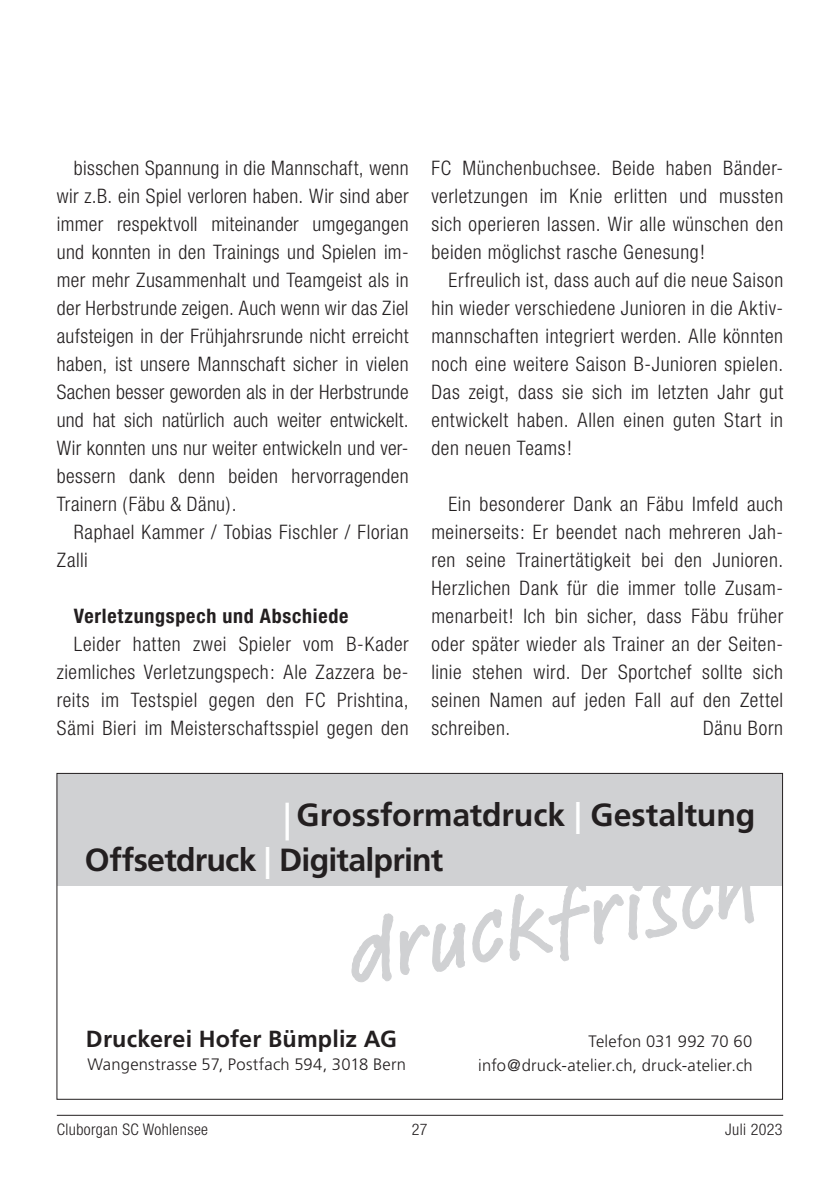
<style>
.page{position:relative;width:840px;height:1191px;background:#fff}
.page>*{position:absolute;margin:0;border:0;box-sizing:border-box;transform-origin:0 0}
.t1{font:700 32px "Frutiger";letter-spacing:-.01em;color:#231f20}
.t2{font:700 23.2px "Frutiger";letter-spacing:.01em;color:#231f20}
.t3{font:300 condensed 20px/28px "Helvetica Neue";letter-spacing:.03em;color:#231f20;text-align:justify}
.t4{font:700 condensed 20px "Helvetica Neue";letter-spacing:.035em;color:#231f20}
.t5{font:300 16.6px/23.6px "Frutiger";letter-spacing:.015em;color:#231f20;text-align:right}
.t6{font:300 condensed 16px "Helvetica Neue";letter-spacing:.025em;color:#231f20}
.s1{font-size:37.8px;color:#fff}
.s2{color:#fff}
</style>
<div class="page">
<hr style="left:57px;top:1114px;width:725px;height:1px;background:#231f20">
<div style="left:57px;top:773px;width:724px;height:113px;background:#d0d1d3"></div>
<svg style="left:351px;top:886px;width:402px;height:96px"></svg>
<p class="t3" style="left:57px;top:153px;width:353px;text-indent:17px">bisschen Spannung in die Mannschaft, wenn wir z.B. ein Spiel verloren haben. Wir sind aber immer respektvoll miteinander umgegangen und konnten in den Trainings und Spielen im&shy;mer mehr Zusammenhalt und Teamgeist als in der Herbstrunde zeigen. Auch wenn wir das Ziel aufsteigen in der Frühjahrsrunde nicht erreicht haben, ist unsere Mannschaft sicher in vielen Sachen besser geworden als in der Herbstrunde und hat sich natürlich auch weiter entwickelt.<br>Wir konnten uns nur weiter entwickeln und ver&shy;bessern dank denn beiden hervorragenden Trainern (Fäbu &amp; Dänu).</p>
<p class="t3" style="left:57px;top:517px;width:353px;text-indent:17px">Raphael Kammer / Tobias Fischler / Florian<br>Zalli</p>
<p class="t4" style="left:74px;top:603px;width:276px">Verletzungspech und Abschiede</p>
<p class="t3" style="left:57px;top:629px;width:353px;text-indent:17px">Leider hatten zwei Spieler vom B-Kader ziemliches Verletzungspech: Ale Zazzera be&shy;reits im Testspiel gegen den FC Prishtina, Sämi Bieri im Meisterschaftsspiel gegen den</p>
<p class="t3" style="left:431px;top:153px;width:353px">FC Münchenbuchsee. Beide haben Bänder&shy;verletzungen im Knie erlitten und mussten sich operieren lassen. Wir alle wünschen den beiden möglichst rasche Genesung!</p>
<p class="t3" style="left:431px;top:265px;width:353px;text-indent:17px">Erfreulich ist, dass auch auf die neue Saison hin wieder verschiedene Junioren in die Aktiv&shy;mannschaften integriert werden. Alle könnten noch eine weitere Saison B-Junioren spielen.<br>Das zeigt, dass sie sich im letzten Jahr gut entwickelt haben. Allen einen guten Start in den neuen Teams!</p>
<p class="t3" style="left:431px;top:489px;width:353px;text-indent:17px">Ein besonderer Dank an Fäbu Imfeld auch meinerseits: Er beendet nach mehreren Jah&shy;ren seine Trainertätigkeit bei den Junioren.<br>Herzlichen Dank für die immer tolle Zusam&shy;menarbeit! Ich bin sicher, dass Fäbu früher oder später wieder als Trainer an der Seiten&shy;linie stehen wird. Der Sportchef sollte sich seinen Namen auf jeden Fall auf den Zettel schreiben.</p>
<p class="t3" style="left:702px;top:713px;width:82px">Dänu Born</p>
<h1 class="t1" style="left:284px;top:796px;width:473px"><span class="s1">|</span> Grossformatdruck <span class="s2">|</span> Gestaltung</h1>
<h1 class="t1" style="left:85px;top:841px;width:359px">Offsetdruck <span class="s2">|</span> Digitalprint</h1>
<p class="t2" style="left:86px;top:1025px;width:312px">Druckerei Hofer Bümpliz AG</p>
<p class="t5" style="left:87px;top:1053px;width:320px">Wangenstrasse 57, Postfach 594, 3018 Bern</p>
<p class="t5" style="left:478px;top:1029px;width:276px">Telefon 031 992 70 60 info@druck-atelier.ch, druck-atelier.ch</p>
<p class="t6" style="left:57px;top:1120px;width:153px">Cluborgan SC Wohlensee</p>
<p class="t6" style="left:411px;top:1120px;width:17px">27</p>
<p class="t6" style="left:725px;top:1120px;width:59px">Juli 2023</p>
</div>
